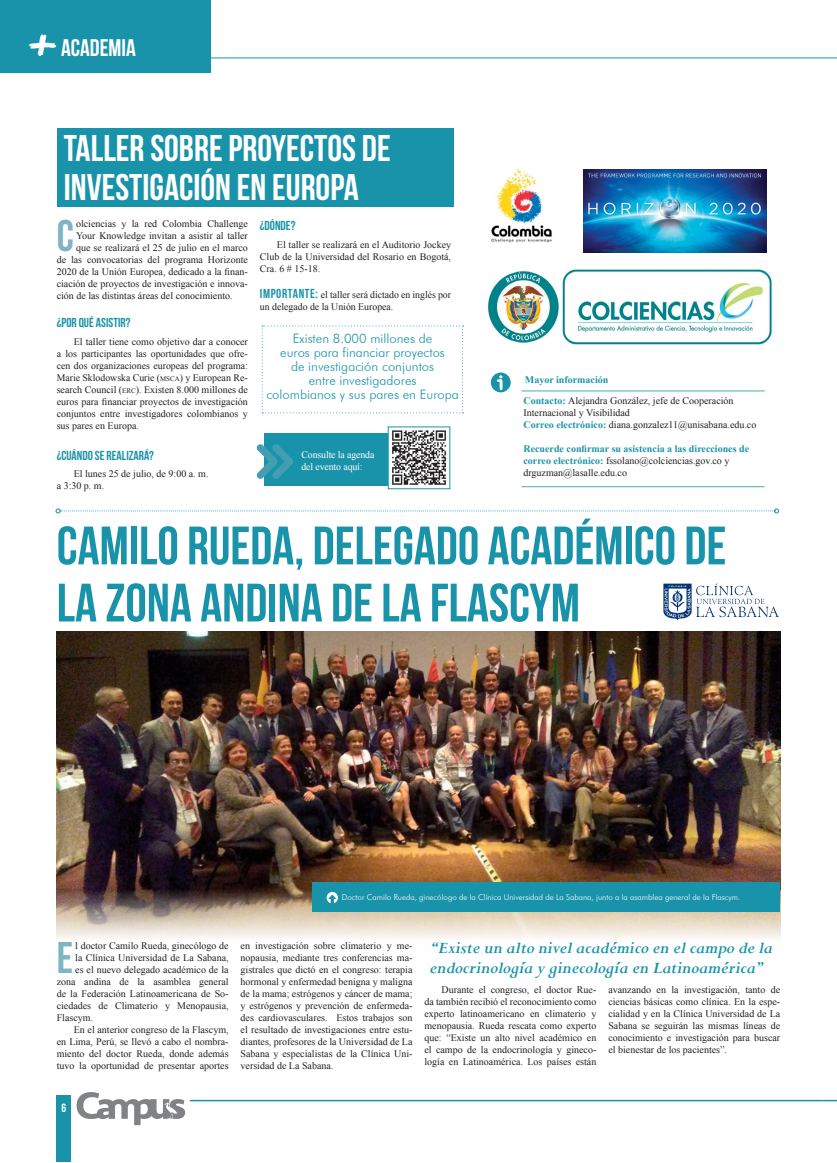
<style>
.page{position:relative;width:837px;height:1163px;background:#fff}
.page>*{position:absolute;margin:0;border:0;box-sizing:border-box;transform-origin:0 0}
.t1{font:54px/57.1px "Bebas Neue";color:#1993aa}
.t2{font:44.3px "Bebas Neue";color:#80b3c4}
.t3{font:37.1px/39.3px "Bebas Neue";color:#fff}
.t4{font:24px "Bebas Neue";color:#fff}
.t5{font:italic 700 18px "Perpetua";color:#1993aa}
.t6{font:300 13px/14px "Futura BT";color:#1993aa;text-align:center}
.t7{font:13px "Bebas Neue";color:#1993aa}
.t8{font:12px "Bebas Neue";color:#fff}
.t9{font:10px/12px "Times New Roman";color:#231f20;text-align:justify}
.t10{font:700 10px/12px "Times New Roman";color:#1993aa}
.t11{font:10px/12px "Times New Roman";letter-spacing:-.01em;color:#fff}
.t12{font:300 8px "Futura BT";color:#fff}
.s1{font-size:7px}
.s2{font-family:"Bebas Neue";font-size:13px;color:#1993aa}
.s3{font-weight:700;color:#1993aa}
.s4{font-weight:400;color:#231f20}
</style>
<div class="page">
<div style="left:57px;top:1094px;width:14px;height:67px;background:#1993aa"></div>
<svg style="left:77px;top:1092px;width:108px;height:32px"></svg>
<hr style="left:190px;top:1099px;width:632px;height:2px;background:#1993aa">
<svg style="left:822px;top:1099px;width:14px;height:2px"></svg>
<div style="left:0;top:0;width:210px;height:72px;background:#1993aa"></div>
<hr style="left:182px;top:57px;width:654px;height:1px;background:#1993aa">
<svg style="left:29px;top:34px;width:27px;height:22px"></svg>
<hr style="left:521px;top:390px;width:243px;height:1px;background:#1993aa">
<hr style="left:521px;top:486px;width:243px;height:1px;background:#1993aa">
<svg style="left:490px;top:372px;width:20px;height:20px"></svg>
<svg style="left:496px;top:375px;width:6px;height:15px"></svg>
<svg style="left:261px;top:325px;width:202px;height:88px"></svg>
<img style="left:488px;top:269px;width:284px;height:76px">
<img style="left:583px;top:169px;width:183px;height:84px">
<img style="left:491px;top:168px;width:61px;height:75px">
<div style="left:264px;top:433px;width:150px;height:53px;background:#1993aa"></div>
<svg style="left:256px;top:444px;width:37px;height:35px"></svg>
<img style="left:389px;top:430px;width:57px;height:56px">
<div style="left:57px;top:128px;width:397px;height:79px;background:#1993aa"></div>
<svg style="left:56px;top:508px;width:722px;height:5px"></svg>
<img style="left:57px;top:631px;width:723px;height:308px">
<div style="left:312px;top:882px;width:468px;height:29px;background:#1993aa"></div>
<svg style="left:326px;top:891px;width:12px;height:12px"></svg>
<svg style="left:663px;top:583px;width:115px;height:37px"></svg>
<h3 class="t4" style="left:61px;top:35px;width:76px">ACADEMIA</h3>
<h3 class="t3" style="left:64px;top:128px;width:328px">TALLER SOBRE PROYECTOS DE<br>INVESTIGACIÓN EN EUROPA</h3>
<h2 class="t2" style="left:57px;top:211px;width:19px">C</h2>
<p class="t9" style="left:76px;top:217px;width:173px">olciencias y la red Colombia Challenge</p>
<p class="t9" style="left:76px;top:229px;width:173px">Your Knowledge invitan a asistir al taller</p>
<p class="t9" style="left:76px;top:241px;width:173px">que se realizará el 25 de julio en el marco</p>
<p class="t9" style="left:57px;top:253px;width:193px">de las convocatorias del programa Horizonte</p>
<p class="t9" style="left:57px;top:265px;width:193px">2020 de la Unión Europea, dedicado a la finan-</p>
<p class="t9" style="left:57px;top:277px;width:193px">ciación de proyectos de investigación e innova-</p>
<p class="t9" style="left:57px;top:289px;width:177px">ción de las distintas áreas del conocimiento.</p>
<h3 class="t7" style="left:57px;top:315px;width:75px">¿POR QUÉ ASISTIR?</h3>
<p class="t9" style="left:57px;top:335px;width:193px;text-indent:17px">El taller tiene como objetivo dar a conocer a los participantes las oportunidades que ofre&shy;cen dos organizaciones europeas del programa:<br>Marie Sklodowska Curie (<span class="s1">MSCA</span>) y European Re&shy;search Council (<span class="s1">ERC</span>). Existen 8.000 millones de euros para financiar proyectos de investigación conjuntos entre investigadores colombianos y sus pares en Europa.</p>
<h3 class="t7" style="left:57px;top:448px;width:98px">¿CUÁNDO SE REALIZARÁ?</h3>
<p class="t9" style="left:57px;top:468px;width:153px;text-indent:17px">El lunes 25 de julio, de 9:00 a. m. a 3:30 p. m.</p>
<h3 class="t7" style="left:260px;top:218px;width:37px">¿DÓNDE?</h3>
<p class="t9" style="left:260px;top:238px;width:193px;text-indent:17px">El taller se realizará en el Auditorio Jockey Club de la Universidad del Rosario en Bogotá, Cra. 6 # 15-18.</p>
<p class="t9" style="left:260px;top:288px;width:193px"><span class="s2">IMPORTANTE:</span> el taller será dictado en inglés por un delegado de la Unión Europea.</p>
<h3 class="t6" style="left:266px;top:331px;width:194px">Existen 8.000 millones de<br>euros para financiar proyectos<br>de investigación conjuntos<br>entre investigadores<br>colombianos y sus pares en Europa</h3>
<p class="t11" style="left:301px;top:448px;width:74px">Consulte la agenda del evento aquí:</p>
<p class="t9" style="left:523px;top:369px;width:211px;line-height:21px"><span class="s3">Mayor información<br>Contacto:</span> Alejandra González, jefe de Cooperación</p>
<p class="t9" style="left:523px;top:406px;width:234px">Internacional y Visibilidad<br><span class="s3">Correo electrónico:</span> diana.gonzalez11@unisabana.edu.co</p>
<p class="t10" style="left:523px;top:442px;width:227px">Recuerde confirmar su asistencia a las direcciones de correo electrónico: <span class="s4">fssolano@colciencias.gov.co y drguzman@lasalle.edu.co</span></p>
<h1 class="t1" style="left:57px;top:516px;width:670px">CAMILO RUEDA, DELEGADO ACADÉMICO DE<br>LA ZONA ANDINA DE LA FLASCYM</h1>
<h2 class="t2" style="left:57px;top:932px;width:18px">E</h2>
<p class="t9" style="left:75px;top:939px;width:155px">l doctor Camilo Rueda, ginecólogo de</p>
<p class="t9" style="left:75px;top:951px;width:155px">la Clínica Universidad de La Sabana,</p>
<p class="t9" style="left:75px;top:963px;width:155px">es el nuevo delegado académico de la</p>
<p class="t9" style="left:57px;top:975px;width:173px">zona andina de la asamblea general</p>
<p class="t9" style="left:57px;top:987px;width:173px">de la Federación Latinoamericana de So-</p>
<p class="t9" style="left:57px;top:999px;width:173px">ciedades de Climaterio y Menopausia,</p>
<p class="t9" style="left:57px;top:1011px;width:38px">Flascym.</p>
<p class="t9" style="left:74px;top:1023px;width:156px">En el anterior congreso de la Flascym,</p>
<p class="t9" style="left:57px;top:1035px;width:173px">en Lima, Perú, se llevó a cabo el nombra-</p>
<p class="t9" style="left:57px;top:1047px;width:173px">miento del doctor Rueda, donde además</p>
<p class="t9" style="left:57px;top:1059px;width:173px">tuvo la oportunidad de presentar aportes</p>
<p class="t12" style="left:342px;top:892px;width:400px">Doctor Camilo Rueda, ginecólogo de la Clínica Universidad de La Sabana, junto a la asamblea general de la Flascym.</p>
<h3 class="t5" style="left:429px;top:935px;width:344px">“Existe un alto nivel académico en el campo de la</h3>
<p class="t9" style="left:240px;top:939px;width:173px">en investigación sobre climaterio y me&shy;nopausia, mediante tres conferencias ma&shy;gistrales que dictó en el congreso: terapia hormonal y enfermedad benigna y maligna de la mama; estrógenos y cáncer de mama; y estrógenos y prevención de enfermeda&shy;des cardiovasculares. Estos trabajos son el resultado de investigaciones entre estu&shy;diantes, profesores de la Universidad de La Sabana y especialistas de la Clínica Uni&shy;versidad de La Sabana.</p>
<h3 class="t5" style="left:429px;top:956px;width:335px">endocrinología y ginecología en Latinoamérica”</h3>
<p class="t9" style="left:424px;top:982px;width:173px;text-indent:17px">Durante el congreso, el doctor Rue&shy;da también recibió el reconocimiento como experto latinoamericano en climaterio y menopausia. Rueda rescata como experto que: “Existe un alto nivel académico en el campo de la endocrinología y gineco&shy;logía en Latinoamérica. Los países están</p>
<p class="t9" style="left:608px;top:982px;width:173px">avanzando en la investigación, tanto de ciencias básicas como clínica. En la espe&shy;cialidad y en la Clínica Universidad de La Sabana se seguirán las mismas líneas de conocimiento e investigación para buscar el bienestar de los pacientes”.</p>
<p class="t8" style="left:62px;top:1100px;width:6px">6</p>
</div>
